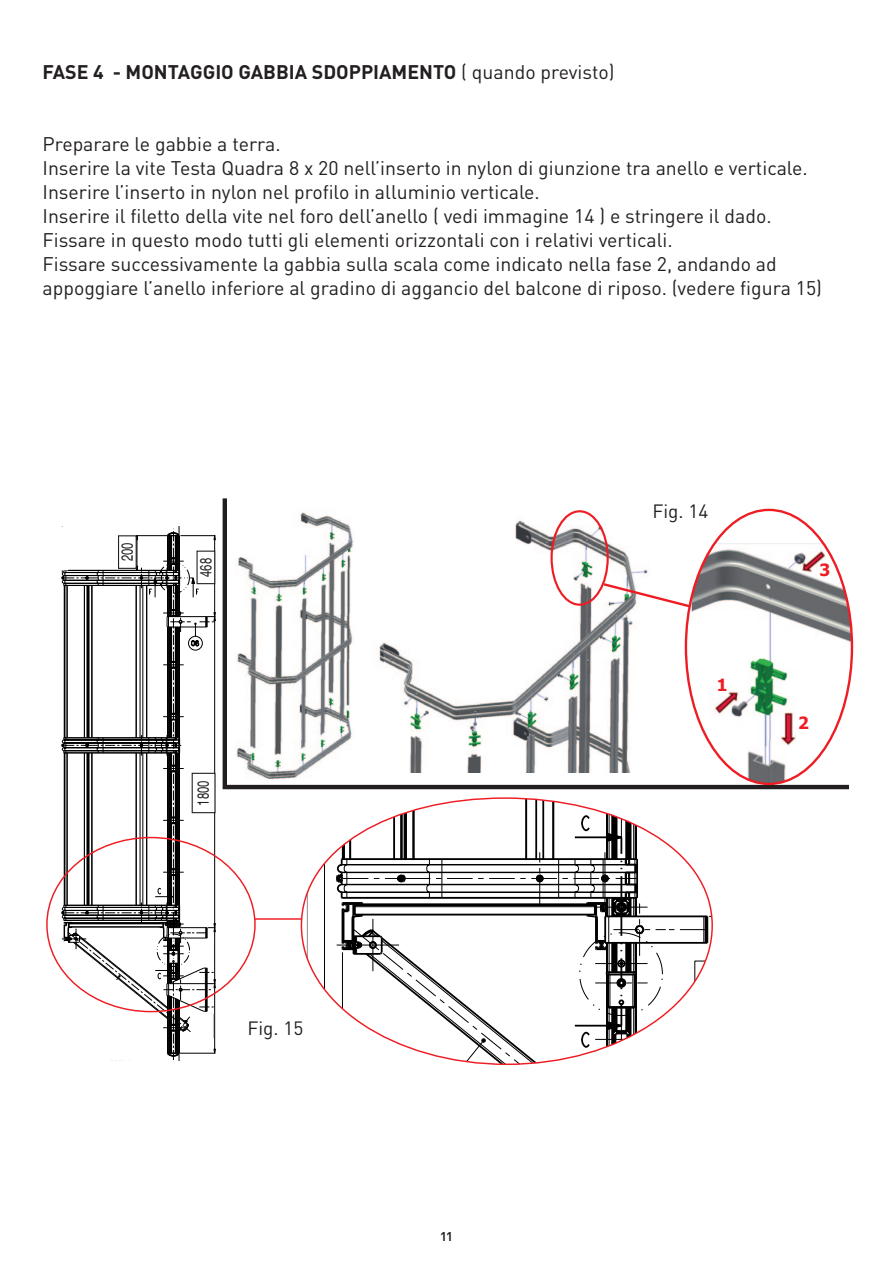
<style>
.page{position:relative;width:893px;height:1263px;background:#fff}
.page>*{position:absolute;margin:0;border:0;box-sizing:border-box;transform-origin:0 0}
.t1{font:19.5px/23.9px "DIN";color:#231f20}
.t2{font:700 19.5px "DIN";color:#231f20}
.t3{font:19.05px "DIN";color:#231f20}
.t4{font:700 16.8px "Tahoma";color:#ee1d23}
.t5{font:16.05px "Helvetica";color:#231f20;scale:.7 1}
.t6{font:15px "DIN Medium Alternate";color:#231f20}
.s1{font-weight:400}
</style>
<div class="page">
<svg style="left:62px;top:570px;width:87px;height:443px"></svg>
<svg style="left:149px;top:532px;width:71px;height:525px"></svg>
<svg style="left:336px;top:798px;width:376px;height:266px"></svg>
<svg style="left:481px;top:1038px;width:5px;height:5px"></svg>
<hr style="left:254px;top:918px;width:47px;height:2px;background:#ee1d23">
<div style="left:84px;top:980px;width:33px;height:21px;background:#fff"></div>
<div style="left:198px;top:1013px;width:16px;height:33px;background:#fff;border:1px solid #fff"></div>
<div style="left:198px;top:940px;width:16px;height:26px;background:#fff"></div>
<div style="left:192px;top:773px;width:23px;height:40px;background:#fff"></div>
<div style="left:192px;top:773px;width:23px;height:40px;border:1px solid #231f20"></div>
<div style="left:197px;top:551px;width:18px;height:33px;background:#fff"></div>
<div style="left:196px;top:551px;width:19px;height:33px;border:1px solid #231f20"></div>
<div style="left:118px;top:535px;width:19px;height:34px;border:1px solid #231f20"></div>
<div style="left:61px;top:942px;width:7px;height:123px;background:#fff"></div>
<svg style="left:222px;top:498px;width:631px;height:292px"></svg>
<img style="left:228px;top:506px;width:126px;height:276px">
<img style="left:374px;top:515px;width:275px;height:258px">
<div style="left:550px;top:510px;width:59px;height:96px;border:2px solid #ee1d23;border-radius:50%"></div>
<img style="left:692px;top:543px;width:159px;height:241px">
<svg style="left:601px;top:581px;width:92px;height:28px"></svg>
<p class="t2" style="left:43px;top:59px;width:573px">FASE 4 - MONTAGGIO GABBIA SDOPPIAMENTO <span class="s1">( quando previsto)</span></p>
<p class="t1" style="left:43px;top:132px;width:781px">Preparare le gabbie a terra.<br>Inserire la vite Testa Quadra 8 x 20 nell’inserto in nylon di giunzione tra anello e verticale.<br>Inserire l’inserto in nylon nel profilo in alluminio verticale.<br>Inserire il filetto della vite nel foro dell’anello ( vedi immagine 14 ) e stringere il dado.<br>Fissare in questo modo tutti gli elementi orizzontali con i relativi verticali.<br>Fissare successivamente la gabbia sulla scala come indicato nella fase 2, andando ad appoggiare l’anello inferiore al gradino di aggancio del balcone di riposo. (vedere figura 15)</p>
<p class="t5" style="left:118px;top:561px;width:28px;rotate:-90deg">200</p>
<p class="t5" style="left:196px;top:577px;width:28px;rotate:-90deg">468</p>
<p class="t5" style="left:194px;top:805px;width:37px;rotate:-90deg">1800</p>
<p class="t3" style="left:247px;top:1016px;width:57px">Fig. 15</p>
<p class="t6" style="left:440px;top:1226px;width:14px">11</p>
<p class="t3" style="left:652px;top:499px;width:57px">Fig. 14</p>
<p class="t4" style="left:717px;top:673px;width:12px">1</p>
<p class="t4" style="left:820px;top:558px;width:12px">3</p>
<p class="t4" style="left:798px;top:711px;width:12px">2</p>
</div>
